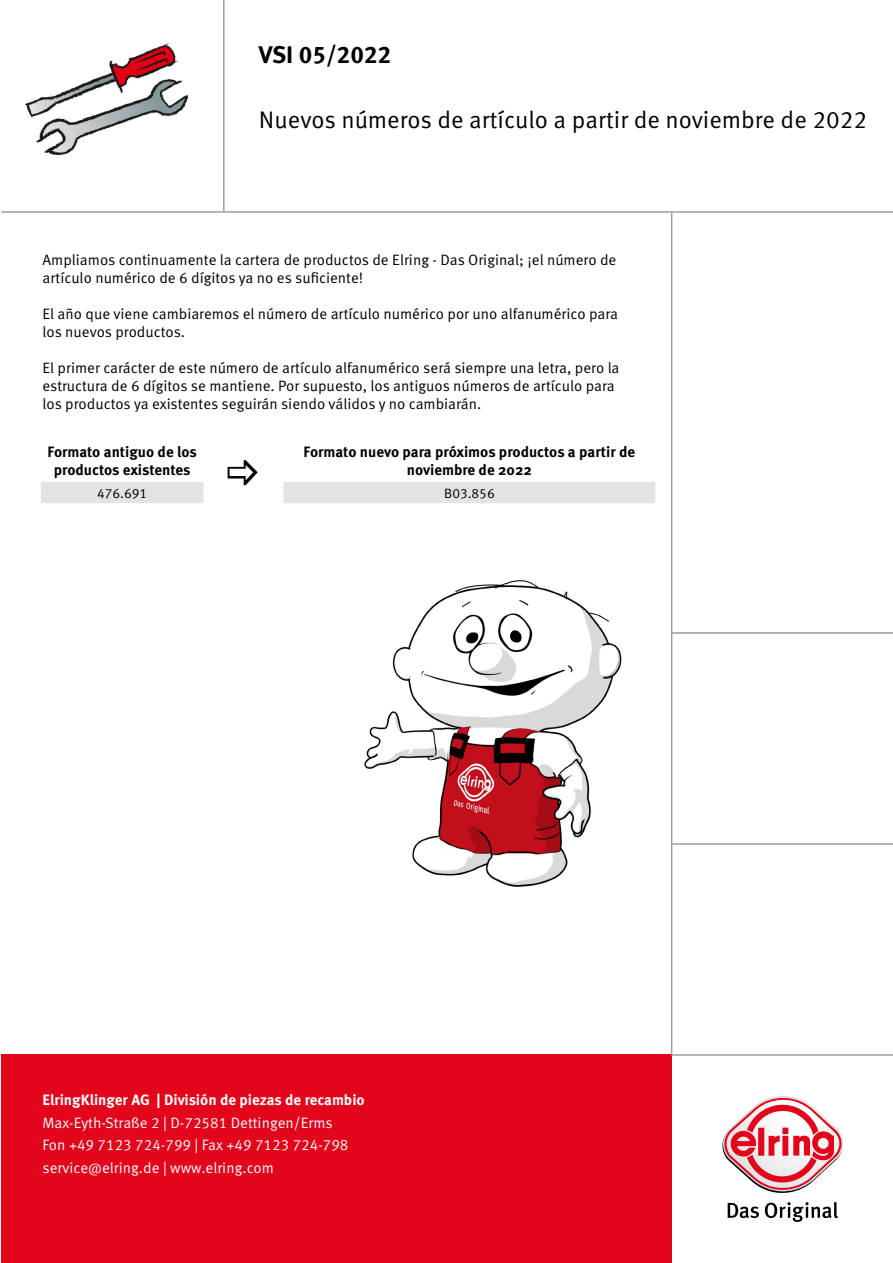
<style>
.page{position:relative;width:893px;height:1263px;background:#fff}
.page>*{position:absolute;margin:0;border:0;box-sizing:border-box;transform-origin:0 0}
.t1{font:24px "Meta Pro Norm";color:#000}
.t2{font:700 24px "Meta Pro";color:#000}
.t3{font:15px/18px "Meta Pro Norm";color:#000}
.t4{font:15px/22.5px "Meta Pro Norm";color:#fff}
.t5{font:700 15px/18px "Meta Pro";color:#000;text-align:center}
.t6{font:700 15px "Meta Pro";color:#fff}
.t7{font:13.5px "Meta Pro Norm";color:#000}
</style>
<div class="page">
<div style="left:1px;top:1054px;width:671px;height:209px;background:#e3051b"></div>
<svg style="left:728px;top:1203px;width:31px;height:15px"></svg>
<svg style="left:765px;top:1202px;width:73px;height:20px"></svg>
<svg style="left:722px;top:1096px;width:121px;height:97px"></svg>
<hr style="left:671px;top:213px;width:1px;height:842px;background:#9d9d9c">
<hr style="left:1px;top:211px;width:892px;height:2px;background:#9d9d9c">
<hr style="left:672px;top:632px;width:221px;height:2px;background:#9d9d9c">
<hr style="left:672px;top:1054px;width:221px;height:2px;background:#9d9d9c">
<hr style="left:223px;top:0;width:2px;height:211px;background:#9d9d9c">
<img style="left:26px;top:44px;width:162px;height:111px">
<hr style="left:672px;top:843px;width:221px;height:2px;background:#9d9d9c">
<div style="left:283px;top:481px;width:373px;height:23px;background:#e3e3e3"></div>
<hr style="left:282px;top:503px;width:375px;height:2px;background:#fff">
<hr style="left:282px;top:480px;width:375px;height:2px;background:#fff">
<hr style="left:282px;top:482px;width:2px;height:21px;background:#fff">
<hr style="left:655px;top:482px;width:2px;height:21px;background:#fff">
<div style="left:40px;top:481px;width:164px;height:23px;background:#e3e3e3"></div>
<hr style="left:39px;top:480px;width:166px;height:2px;background:#fff">
<hr style="left:39px;top:482px;width:2px;height:21px;background:#fff">
<hr style="left:203px;top:482px;width:2px;height:21px;background:#fff">
<hr style="left:39px;top:503px;width:166px;height:2px;background:#fff">
<img style="left:364px;top:580px;width:258px;height:307px">
<h1 class="t2" style="left:259px;top:36px;width:134px">VSI 05/2022</h1>
<h1 class="t1" style="left:259px;top:101px;width:610px">Nuevos números de artículo a partir de noviembre de 2022</h1>
<p class="t3" style="left:43px;top:249px;width:575px">Ampliamos continuamente la cartera de productos de Elring - Das Original; ¡el número de artículo numérico de 6 dígitos ya no es suficiente!</p>
<p class="t3" style="left:43px;top:303px;width:577px">El año que viene cambiaremos el número de artículo numérico por uno alfanumérico para los nuevos productos.</p>
<p class="t3" style="left:43px;top:357px;width:578px">El primer carácter de este número de artículo alfanumérico será siempre una letra, pero la estructura de 6 dígitos se mantiene. Por supuesto, los antiguos números de artículo para los productos ya existentes seguirán siendo válidos y no cambiarán.</p>
<p class="t5" style="left:48px;top:442px;width:151px">Formato antiguo de los productos existentes</p>
<p class="t7" style="left:97px;top:483px;width:52px">476.691</p>
<p class="t5" style="left:304px;top:442px;width:333px">Formato nuevo para próximos productos a partir de noviembre de 2022</p>
<p class="t7" style="left:444px;top:483px;width:52px">B03.856</p>
<p class="t6" style="left:43px;top:1088px;width:324px">ElringKlinger AG | División de piezas de recambio</p>
<p class="t4" style="left:43px;top:1110px;width:307px">Max-Eyth-Straße 2 | D-72581 Dettingen/Erms<br>Fon +49 7123 724-799 | Fax +49 7123 724-798 service@elring.de | www.elring.com</p>
</div>
